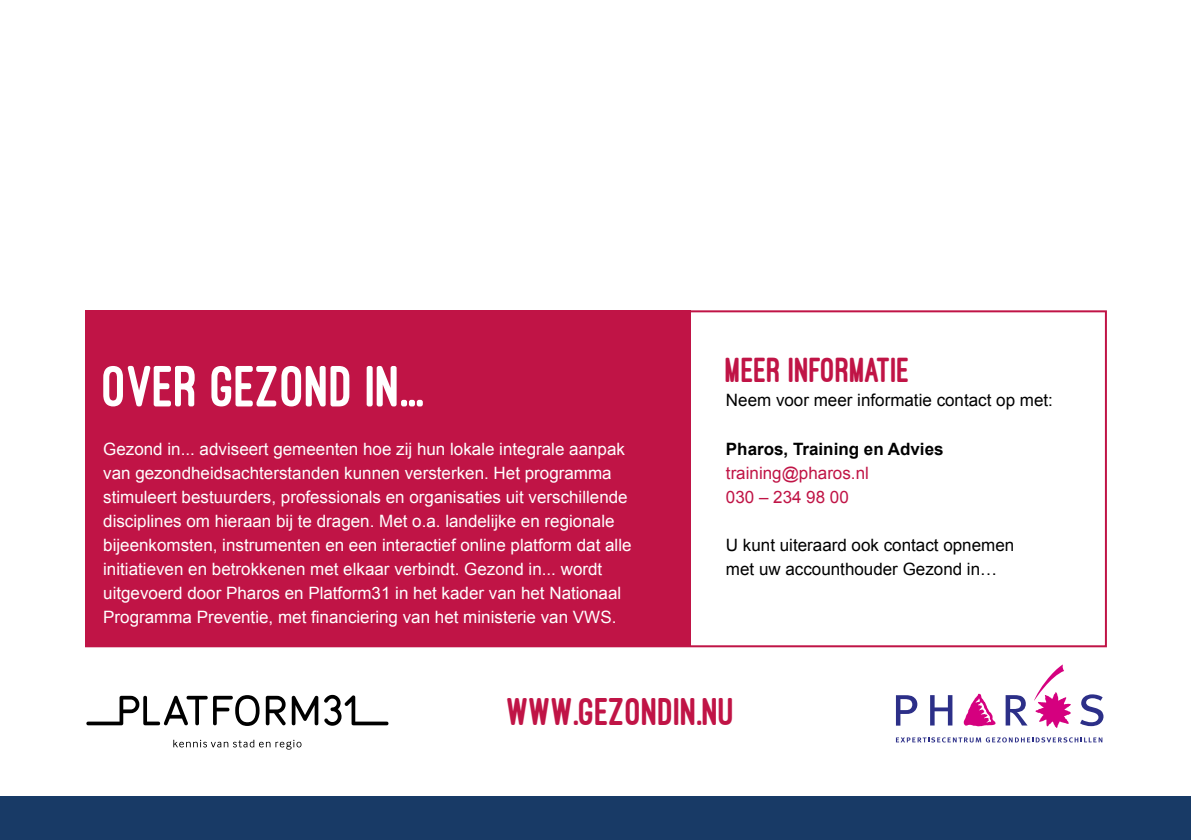
<style>
.page{position:relative;width:1191px;height:840px;background:#fff}
.page>*{position:absolute;margin:0;border:0;box-sizing:border-box;transform-origin:0 0}
.t1{font:800 60px "Ostrich Sans";color:#fff}
.t2{font:800 40px "Ostrich Sans";color:#c01446}
.t3{font:800 36px "Ostrich Sans";color:#c01446}
.t4{font:17px/24px "Arial";color:#fff}
.t5{font:17px/24px "Arial";color:#000}
.t6{font:17px/24px "Arial";color:#c01446}
.t7{font:700 17px "Arial";color:#000}
</style>
<div class="page">
<div style="left:85px;top:310px;width:606px;height:336px;background:#c01446"></div>
<div style="left:0;top:796px;width:1191px;height:43px;background:#183a66"></div>
<svg style="left:173px;top:739px;width:128px;height:10px"></svg>
<svg style="left:292px;top:695px;width:26px;height:29px"></svg>
<svg style="left:266px;top:695px;width:20px;height:30px"></svg>
<svg style="left:86px;top:695px;width:173px;height:30px"></svg>
<svg style="left:324px;top:694px;width:64px;height:31px"></svg>
<svg style="left:930px;top:695px;width:22px;height:30px"></svg>
<svg style="left:1005px;top:695px;width:22px;height:30px"></svg>
<svg style="left:1080px;top:694px;width:23px;height:31px"></svg>
<svg style="left:896px;top:695px;width:21px;height:30px"></svg>
<svg style="left:963px;top:693px;width:32px;height:32px"></svg>
<svg style="left:1034px;top:664px;width:37px;height:63px"></svg>
<svg style="left:896px;top:737px;width:206px;height:5px"></svg>
<h1 class="t1" style="left:103px;top:354px;width:323px">OVER GEZOND IN...</h1>
<p class="t4" style="left:103px;top:436px;width:530px">Gezond in... adviseert gemeenten hoe zij hun lokale integrale aanpak van gezondheidsachterstanden kunnen versterken. Het programma stimuleert bestuurders, professionals en organisaties uit verschillende disciplines om hieraan bij te dragen. Met o.a. landelijke en regionale bijeenkomsten, instrumenten en een interactief online platform dat alle initiatieven en betrokkenen met elkaar verbindt. Gezond in... wordt uitgevoerd door Pharos en Platform31 in het kader van het Nationaal Programma Preventie, met financiering van het ministerie van VWS.</p>
<h3 class="t3" style="left:726px;top:351px;width:186px">MEER INFORMATIE</h3>
<p class="t5" style="left:726px;top:388px;width:328px">Neem voor meer informatie contact op met:</p>
<p class="t7" style="left:726px;top:437px;width:219px">Pharos, Training en Advies</p>
<p class="t6" style="left:726px;top:460px;width:144px">training@pharos.nl<br>030 – 234 98 00</p>
<p class="t5" style="left:726px;top:532px;width:290px">U kunt uiteraard ook contact opnemen met uw accounthouder Gezond in…</p>
<h2 class="t2" style="left:507px;top:690px;width:230px">WWW.GEZONDIN.NU</h2>
</div>
